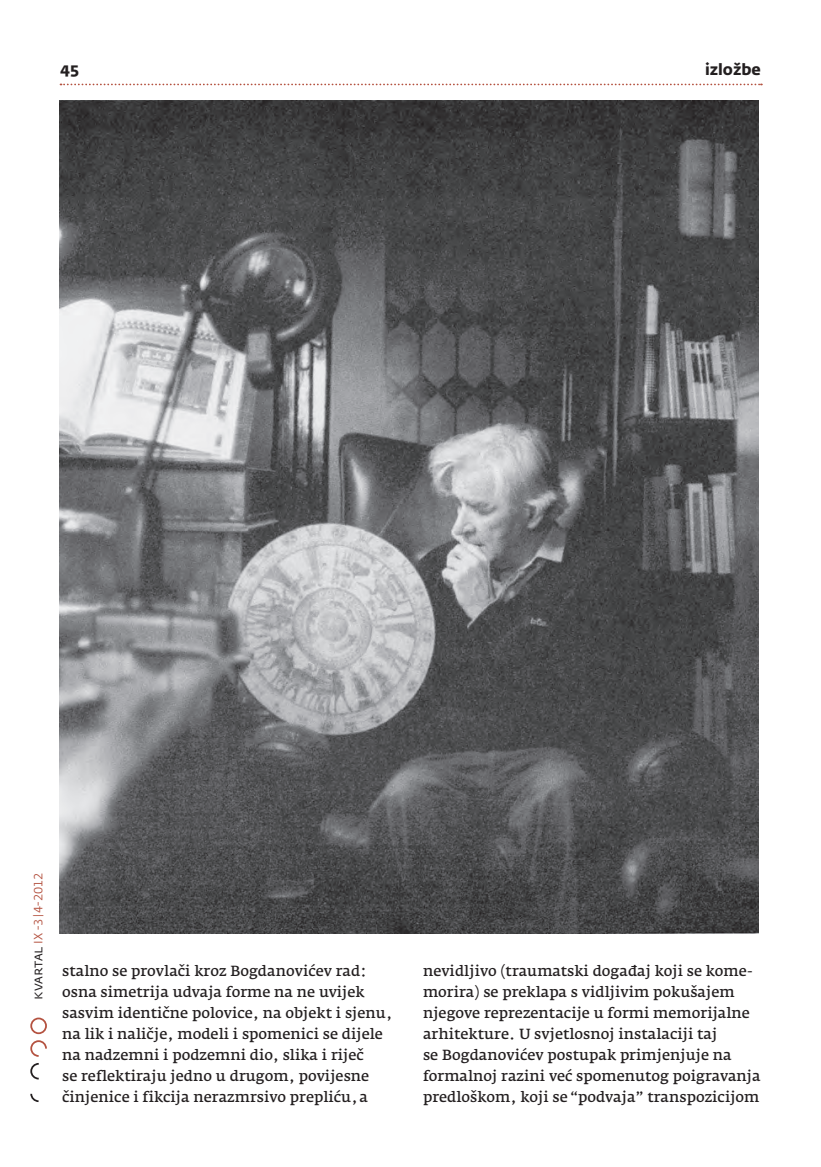
<style>
.page{position:relative;width:821px;height:1167px;background:#fff}
.page>*{position:absolute;margin:0;border:0;box-sizing:border-box;transform-origin:0 0}
.t1{font:700 15.75px "Fedra Sans Std";color:#231f20}
.t2{font:600 14.53px/21px "Fedra Serif A Std";color:#231f20}
.t3{font:11.9px "Fedra Sans Std";color:#b45240}
.s1{font-size:14px;color:#231f20}
.s2{font-size:10.5px}
</style>
<div class="page">
<svg style="left:60px;top:84px;width:701px;height:1px"></svg>
<svg style="left:30px;top:1017px;width:17px;height:17px"></svg>
<svg style="left:30px;top:1040px;width:17px;height:16px"></svg>
<svg style="left:30px;top:1093px;width:9px;height:9px"></svg>
<svg style="left:30px;top:1063px;width:9px;height:16px"></svg>
<img style="left:60px;top:100px;width:698px;height:833px">
<p class="t1" style="left:60px;top:59px;width:20px">45</p>
<p class="t1" style="left:704px;top:59px;width:57px">izložbe</p>
<p class="t3" style="left:31px;top:999px;width:128px;rotate:-90deg"><span class="s1">kvartal</span> IX -3<span class="s2">|</span>4-2012</p>
<p class="t2" style="left:62px;top:960px;width:331px">stalno se provlači kroz Bogdanovićev rad: osna simetrija udvaja forme na ne uvijek sasvim identične polovice, na objekt i sjenu, na lik i naličje, modeli i spomenici se dijele na nadzemni i podzemni dio, slika i riječ<br>se reflektiraju jedno u drugom, povijesne činjenice i fikcija nerazmrsivo prepliću,a</p>
<p class="t2" style="left:423px;top:960px;width:339px">nevidljivo (traumatski događaj koji se kome&shy;morira) se preklapa s vidljivim pokušajem njegove reprezentacije u formi memorijalne arhitekture. U svjetlosnoj instalaciji taj<br>se Bogdanovićev postupak primjenjuje na formalnoj razini već spomenutog poigravanja predloškom, koji se “podvaja” transpozicijom</p>
</div>
